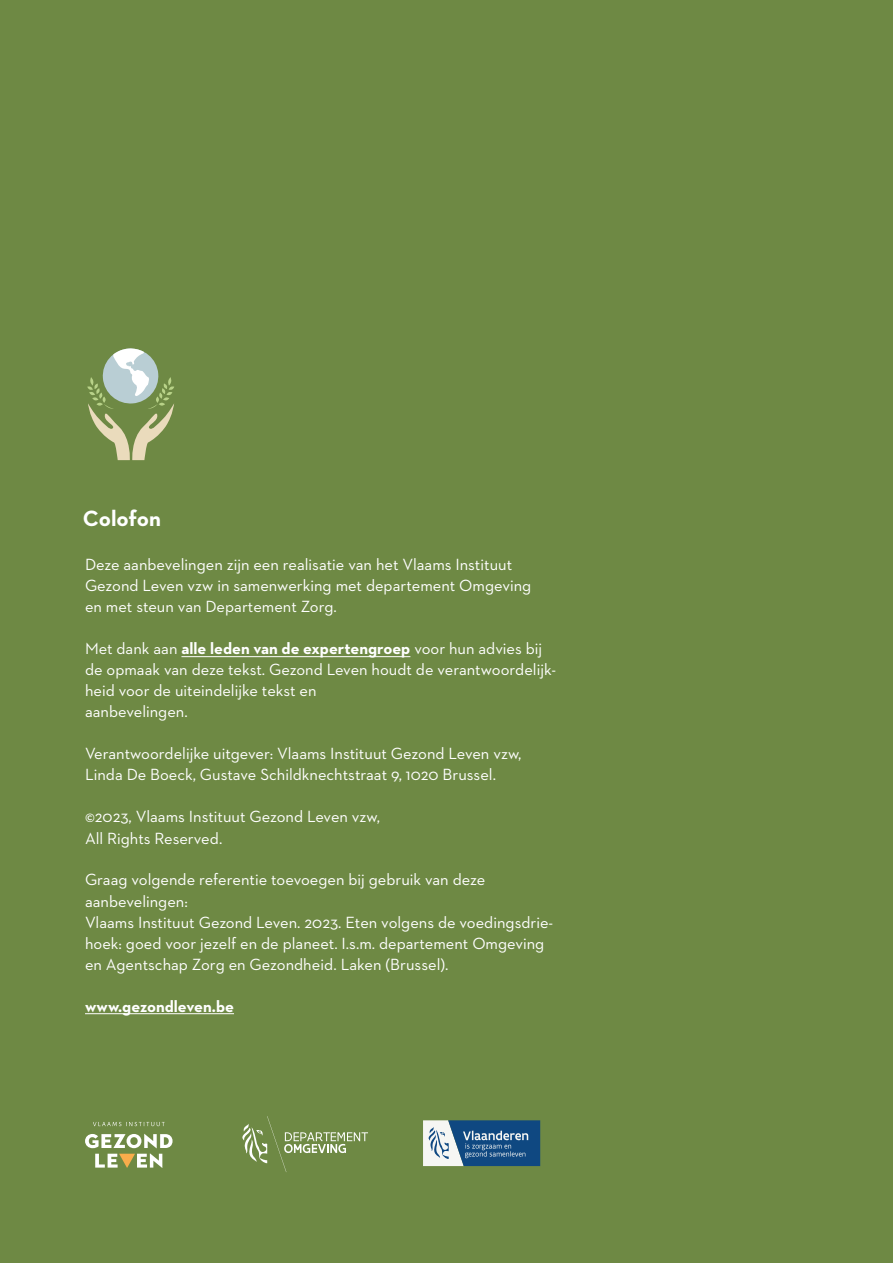
<style>
.page{position:relative;width:893px;height:1263px;background:#6e8944}
.page>*{position:absolute;margin:0;border:0;box-sizing:border-box;transform-origin:0 0}
.t1{font:700 22.5px "Neutraface 2 Text";color:#fff}
.t2{font:16.5px/21px "Neutraface 2 Text";color:#fff}
.t3{font:700 16.5px "Neutraface 2 Text";color:#fff}
.s1{font-weight:700}
</style>
<div class="page">
<hr style="left:181px;top:656px;width:229px;height:1px;background:#fff">
<hr style="left:85px;top:1013px;width:149px;height:1px;background:#fff">
<svg style="left:242px;top:1116px;width:126px;height:56px"></svg>
<svg style="left:85px;top:1134px;width:88px;height:34px"></svg>
<svg style="left:93px;top:1122px;width:72px;height:4px"></svg>
<svg style="left:87px;top:348px;width:87px;height:112px"></svg>
<svg style="left:423px;top:1120px;width:117px;height:46px;background:#5980a4"></svg>
<h1 class="t1" style="left:83px;top:504px;width:80px">Colofon</h1>
<p class="t2" style="left:85px;top:554px;width:448px">Deze aanbevelingen zijn een realisatie van het Vlaams Instituut<br>Gezond Leven vzw in samenwerking met departement Omgeving en met steun van Departement Zorg.</p>
<p class="t2" style="left:85px;top:638px;width:473px">Met dank aan <span class="s1">alle leden van de expertengroep</span> voor hun advies bij de opmaak van deze tekst. Gezond Leven houdt de verantwoordelijk&shy;heid voor de uiteindelijke tekst en<br>aanbevelingen.</p>
<p class="t2" style="left:85px;top:743px;width:438px">Verantwoordelijke uitgever: Vlaams Instituut Gezond Leven vzw,<br>Linda De Boeck, Gustave Schildknechtstraat 9, 1020 Brussel.</p>
<p class="t2" style="left:85px;top:806px;width:297px">©2023, Vlaams Instituut Gezond Leven vzw,<br>All Rights Reserved.</p>
<p class="t2" style="left:85px;top:869px;width:470px">Graag volgende referentie toevoegen bij gebruik van deze aanbevelingen:<br>Vlaams Instituut Gezond Leven. 2023. Eten volgens de voedingsdrie&shy;hoek: goed voor jezelf en de planeet. I.s.m. departement Omgeving en Agentschap Zorg en Gezondheid. Laken (Brussel).</p>
<p class="t3" style="left:85px;top:995px;width:150px">www.gezondleven.be</p>
</div>
